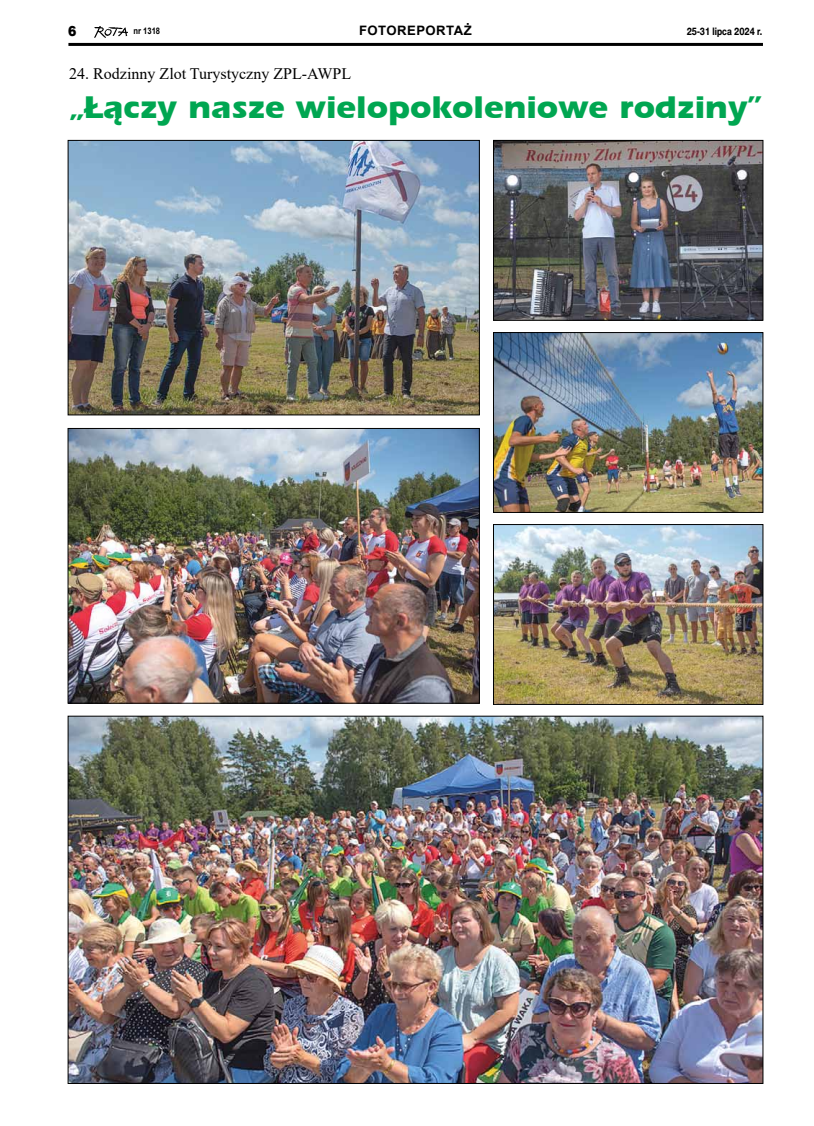
<style>
.page{position:relative;width:814px;height:1126px;background:#fff}
.page>*{position:absolute;margin:0;border:0;box-sizing:border-box;transform-origin:0 0}
.t1{font:700 33px "Erie";color:#00a651}
.t2{font:16px "Times New Roman";color:#000}
.t3{font:14px "Switzer EFN Black";color:#000;scale:.85 1}
.t4{font:700 13px "Arial";letter-spacing:.035em;color:#000}
.t5{font:700 10.3px "Switzer Cnd EFN";color:#000}
.t6{font:700 9px "Arial";color:#000;scale:.85 1}
</style>
<div class="page">
<img style="left:94px;top:26px;width:34px;height:11px">
<hr style="left:68px;top:43px;width:695px;height:3px;background:#000">
<img style="left:495px;top:142px;width:266px;height:176px">
<div style="left:493px;top:140px;width:270px;height:180px;border:1px solid #000"></div>
<img style="left:70px;top:142px;width:407px;height:271px">
<div style="left:68px;top:140px;width:411px;height:275px;border:1px solid #000"></div>
<img style="left:70px;top:718px;width:691px;height:363px">
<img style="left:70px;top:430px;width:407px;height:271px">
<div style="left:68px;top:428px;width:411px;height:275px;border:1px solid #000"></div>
<img style="left:495px;top:334px;width:266px;height:176px">
<div style="left:493px;top:332px;width:270px;height:180px;border:1px solid #000"></div>
<img style="left:495px;top:526px;width:266px;height:176px">
<div style="left:493px;top:524px;width:270px;height:180px;border:1px solid #000"></div>
<p class="t3" style="left:68px;top:22px;width:11px">6</p>
<p class="t6" style="left:133px;top:25px;width:33px">NR 1318</p>
<p class="t4" style="left:359px;top:22px;width:114px">FOTOREPORTAŻ</p>
<p class="t5" style="left:686px;top:25px;width:77px">25-31 lipca 2024 r.</p>
<p class="t2" style="left:69px;top:63px;width:283px">24. Rodzinny Zlot Turystyczny ZPL-AWPL</p>
<p class="t1" style="left:70px;top:90px;width:693px">„Łączy nasze wielopokoleniowe rodziny”</p>
</div>
